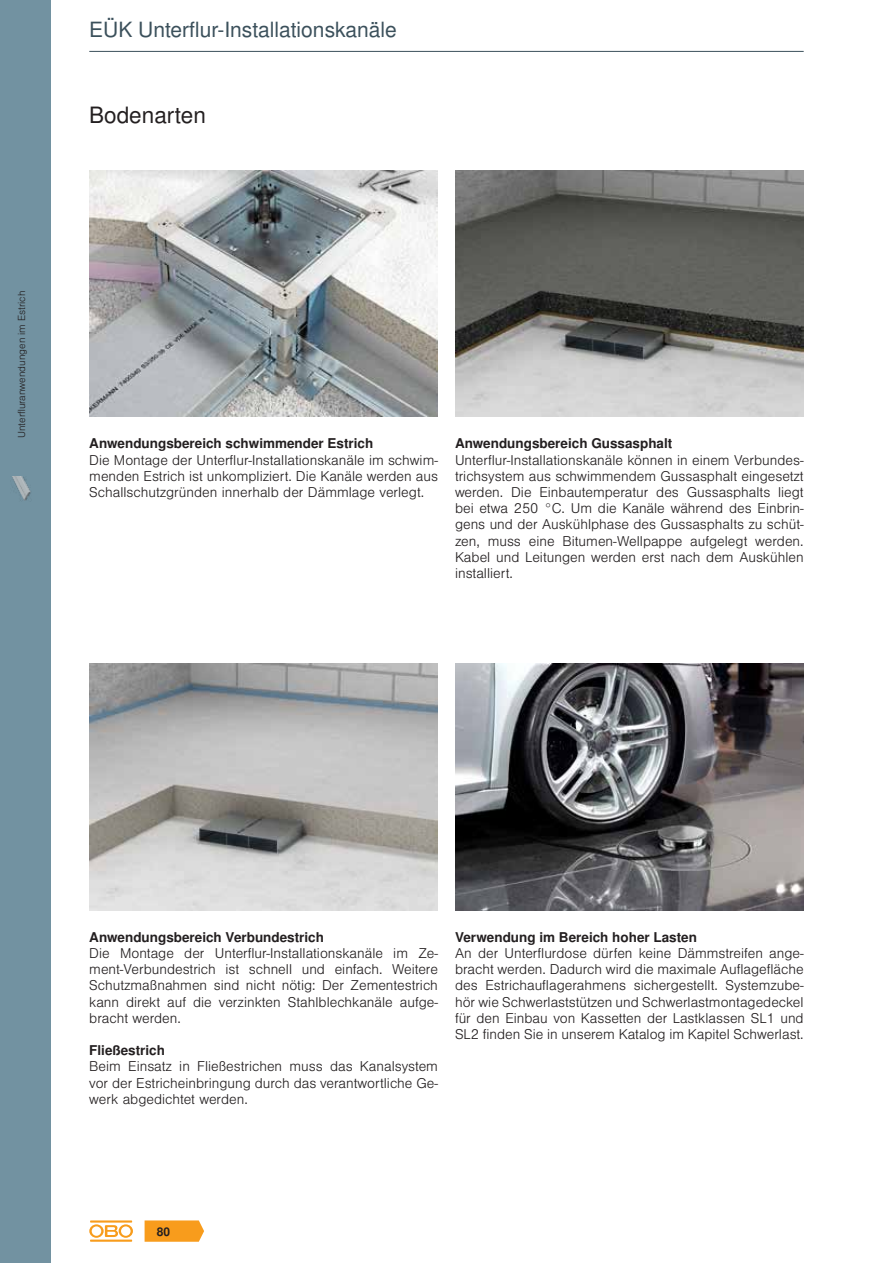
<style>
.page{position:relative;width:893px;height:1263px;background:#fff}
.page>*{position:absolute;margin:0;border:0;box-sizing:border-box;transform-origin:0 0}
.t1{font:22.5px "Nimbus San LOT";color:#231f20}
.t2{font:21px "Nimbus San LOT";color:#3b505b}
.t3{font:300 13.5px/16.2px "Nimbus San LOT";color:#231f20;text-align:justify}
.t4{font:700 13.5px "Nimbus San LOT";color:#231f20}
.t5{font:700 12px "Nimbus San LOT";color:#231f20}
.t6{font:300 9.75px "Nimbus San LOT";color:#231f20}
</style>
<div class="page">
<hr style="left:89px;top:51px;width:715px;height:1px;background:#3b505b">
<img style="left:89px;top:170px;width:349px;height:247px">
<img style="left:455px;top:170px;width:349px;height:247px">
<img style="left:89px;top:663px;width:349px;height:247px">
<img style="left:455px;top:663px;width:349px;height:247px">
<svg style="left:145px;top:1220px;width:59px;height:22px"></svg>
<hr style="left:90px;top:1239px;width:42px;height:3px;background:#f89c1c">
<svg style="left:89px;top:1224px;width:44px;height:14px"></svg>
<hr style="left:90px;top:1220px;width:42px;height:2px;background:#f89c1c">
<div style="left:0;top:0;width:51px;height:1263px;background:#7292a1"></div>
<img style="left:12px;top:476px;width:19px;height:25px">
<h2 class="t2" style="left:89px;top:17px;width:309px">EÜK Unterflur-Installationskanäle</h2>
<h1 class="t1" style="left:89px;top:102px;width:118px">Bodenarten</h1>
<p class="t6" style="left:16px;top:438px;width:149px;rotate:-90deg">Unterfluranwendungen im Estrich</p>
<p class="t4" style="left:89px;top:436px;width:285px">Anwendungsbereich schwimmender Estrich</p>
<p class="t3" style="left:89px;top:452px;width:350px">Die Montage der Unterflur-Installationskanäle im schwim&shy;menden Estrich ist unkompliziert. Die Kanäle werden aus Schallschutzgründen innerhalb der Dämmlage verlegt.</p>
<p class="t4" style="left:455px;top:436px;width:219px">Anwendungsbereich Gussasphalt</p>
<p class="t3" style="left:455px;top:452px;width:350px">Unterflur-Installationskanäle können in einem Verbundes&shy;trichsystem aus schwimmendem Gussasphalt eingesetzt werden. Die Einbautemperatur des Gussasphalts liegt bei etwa 250 °C. Um die Kanäle während des Einbrin&shy;gens und der Auskühlphase des Gussasphalts zu schüt&shy;zen, muss eine Bitumen-Wellpappe aufgelegt werden.<br>Kabel und Leitungen werden erst nach dem Auskühlen installiert.</p>
<p class="t4" style="left:89px;top:929px;width:236px">Anwendungsbereich Verbundestrich</p>
<p class="t3" style="left:89px;top:945px;width:350px">Die Montage der Unterflur-Installationskanäle im Ze&shy;ment-Verbundestrich ist schnell und einfach. Weitere Schutzmaßnahmen sind nicht nötig: Der Zementestrich kann direkt auf die verzinkten Stahlblechkanäle aufge&shy;bracht werden.</p>
<p class="t4" style="left:89px;top:1042px;width:77px">Fließestrich</p>
<p class="t3" style="left:89px;top:1059px;width:350px">Beim Einsatz in Fließestrichen muss das Kanalsystem vor der Estricheinbringung durch das verantwortliche Ge&shy;werk abgedichtet werden.</p>
<p class="t4" style="left:455px;top:929px;width:243px">Verwendung im Bereich hoher Lasten</p>
<p class="t3" style="left:455px;top:945px;width:350px">An der Unterflurdose dürfen keine Dämmstreifen ange&shy;bracht werden. Dadurch wird die maximale Auflagefläche des Estrichauflagerahmens sichergestellt. Systemzube&shy;hör wie Schwerlaststützen und Schwerlastmontagedeckel für den Einbau von Kassetten der Lastklassen SL1 und SL2 finden Sie in unserem Katalog im Kapitel Schwerlast.</p>
<p class="t5" style="left:157px;top:1225px;width:15px">80</p>
</div>
